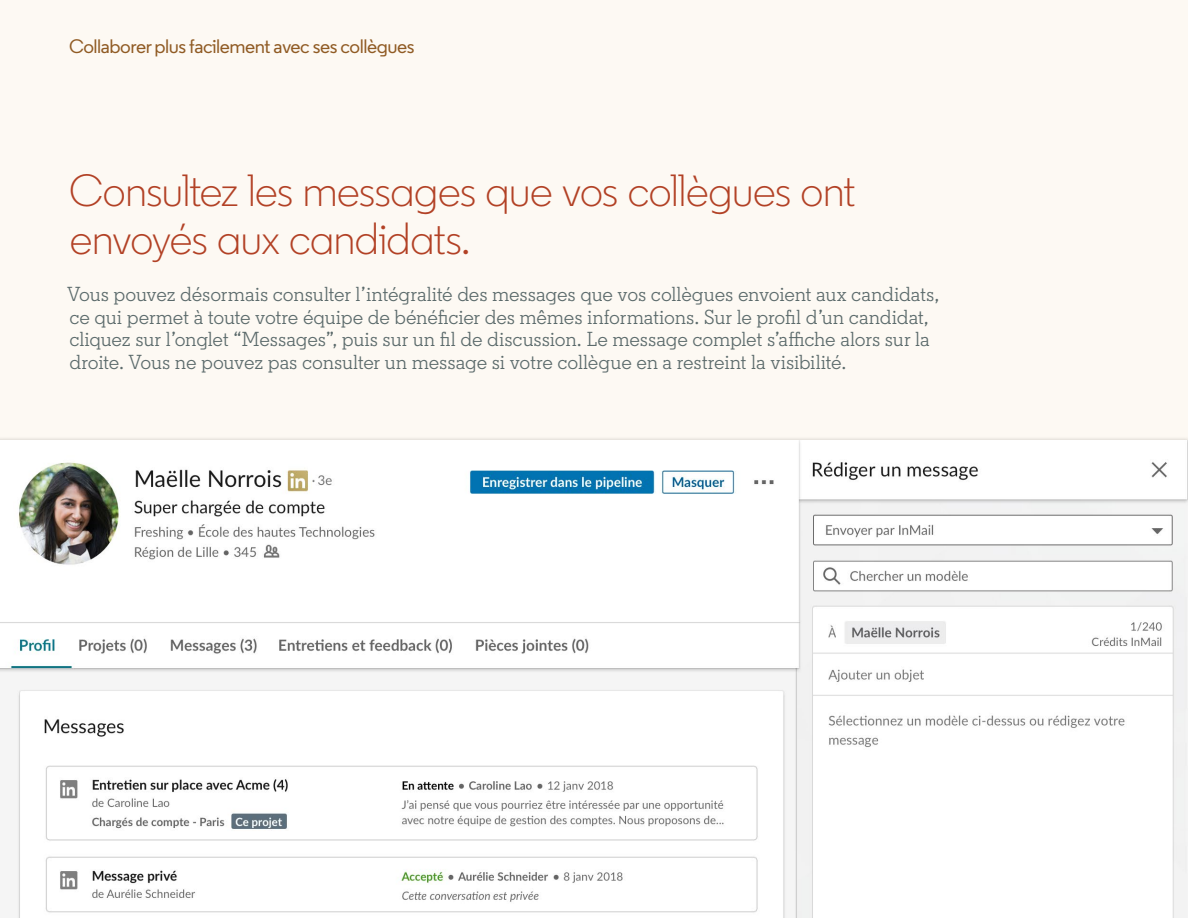
<style>
.page{position:relative;width:1188px;height:918px;background:#fdf9f3}
.page>*{position:absolute;margin:0;border:0;box-sizing:border-box;transform-origin:0 0}
.t1{font:300 45px/48px "Community";letter-spacing:-.01em;color:#b24125}
.t2{font:20.25px/22.5px "LKN Slab";letter-spacing:-.01em;color:#5b6a6b}
.t3{font:500 19.5px "Regular PRO";letter-spacing:-.025em;color:#905b24}
</style>
<div class="page">
<img style="left:0;top:440px;width:1188px;height:478px">
<p class="t3" style="left:69px;top:34px;width:347px">Collaborer plus facilement avec ses collègues</p>
<h1 class="t1" style="left:69px;top:167px;width:787px">Consultez les messages que vos collègues ont envoyés aux candidats.</h1>
<p class="t2" style="left:67px;top:283px;width:874px">Vous pouvez désormais consulter l’intégralité des messages que vos collègues envoient aux candidats, ce qui permet à toute votre équipe de bénéficier des mêmes informations. Sur le profil d’un candidat, cliquez sur l’onglet “Messages”, puis sur un fil de discussion. Le message complet s’affiche alors sur la droite. Vous ne pouvez pas consulter un message si votre collègue en a restreint la visibilité.</p>
</div>
